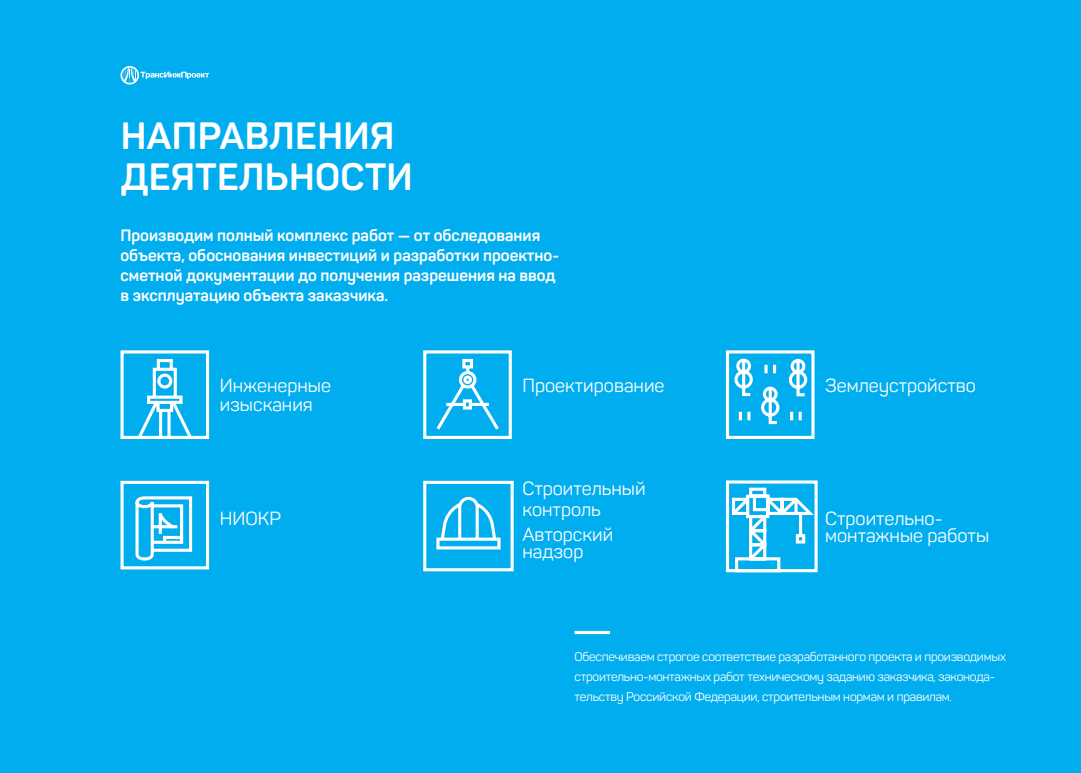
<style>
.page{position:relative;width:1081px;height:773px;background:#fff}
.page>*{position:absolute;margin:0;border:0;box-sizing:border-box;transform-origin:0 0}
.t1{font:700 37.5px/41.2px "Panton";letter-spacing:.01em;color:#fff}
.t2{font:18.75px/17.5px "Panton";color:#fff}
.t3{font:700 16.25px/20px "Panton";color:#fff}
.t4{font:12.5px/20px "Panton";letter-spacing:-.02em;color:#fff}
</style>
<div class="page">
<div style="left:0;top:0;width:1081px;height:772px;background:#00aeef"></div>
<svg style="left:120px;top:66px;width:89px;height:18px"></svg>
<svg style="left:423px;top:350px;width:89px;height:89px"></svg>
<svg style="left:725px;top:350px;width:90px;height:89px"></svg>
<svg style="left:120px;top:480px;width:90px;height:90px"></svg>
<svg style="left:574px;top:630px;width:36px;height:4px"></svg>
<svg style="left:725px;top:480px;width:93px;height:93px"></svg>
<svg style="left:423px;top:480px;width:91px;height:92px"></svg>
<svg style="left:120px;top:350px;width:90px;height:89px"></svg>
<h1 class="t1" style="left:121px;top:115px;width:294px">НАПРАВЛЕНИЯ<br>ДЕЯТЕЛЬНОСТИ</h1>
<h3 class="t3" style="left:120px;top:225px;width:440px">Производим полный комплекс работ — от обследования объекта, обоснования инвестиций и разработки проектно&shy;сметной документации до получения разрешения на ввод в эксплуатацию объекта заказчика.</h3>
<h2 class="t2" style="left:220px;top:376px;width:113px">Инженерные</h2>
<h2 class="t2" style="left:522px;top:376px;width:144px">Проектирование</h2>
<h2 class="t2" style="left:220px;top:395px;width:95px">изыскания</h2>
<h2 class="t2" style="left:220px;top:509px;width:63px">НИОКР</h2>
<h2 class="t2" style="left:522px;top:477px;width:125px;line-height:21px">Cтроительный контроль</h2>
<h2 class="t2" style="left:522px;top:525px;width:92px">Авторский надзор</h2>
<h2 class="t2" style="left:825px;top:376px;width:152px">Землеустройство</h2>
<h2 class="t2" style="left:825px;top:509px;width:165px">Строительно&shy;монтажные работы</h2>
<p class="t4" style="left:574px;top:646px;width:433px">Обеспечиваем строгое соответствие разработанного проекта и производимых строительно-монтажных работ техническому заданию заказчика, законода&shy;тельству Российской Федерации, строительным нормам и правилам.</p>
</div>
